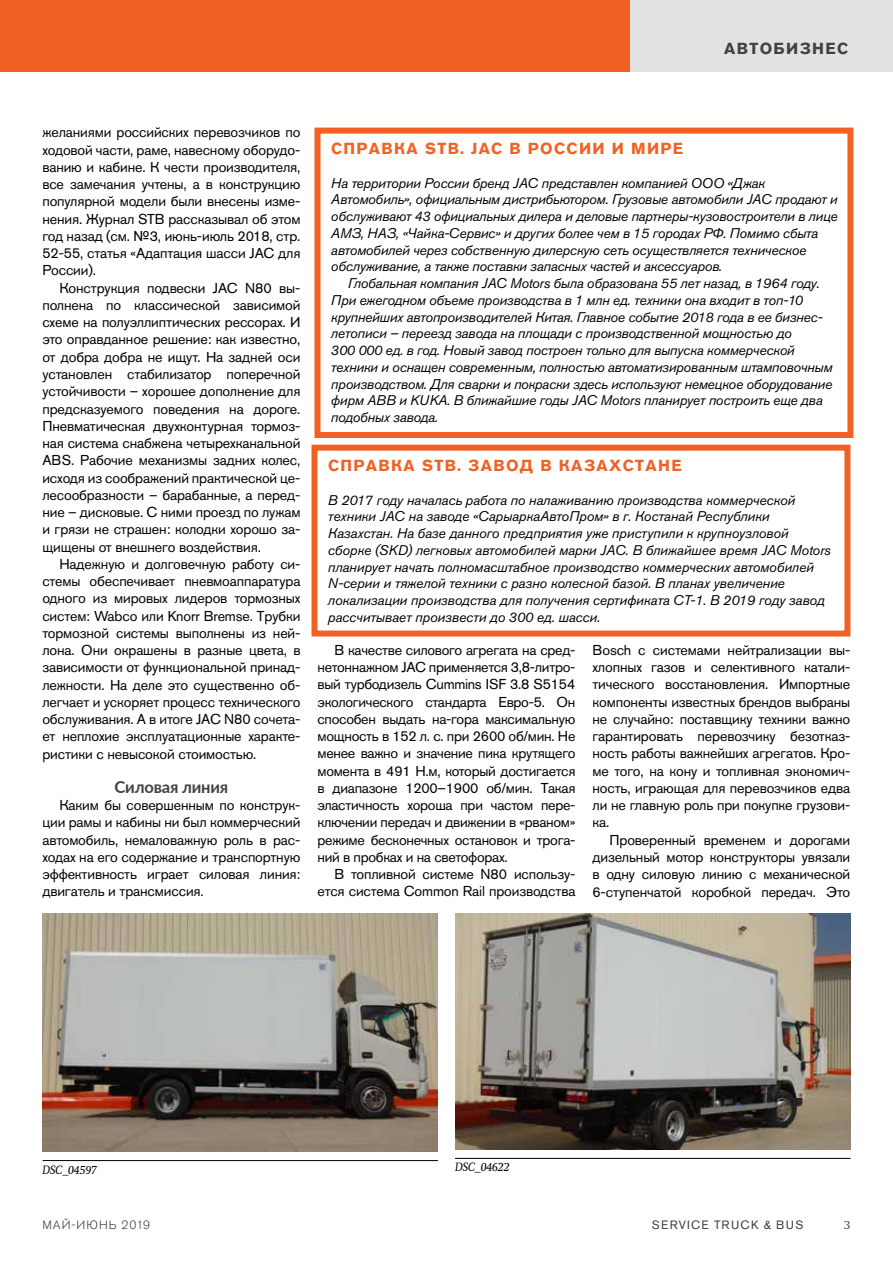
<style>
.page{position:relative;width:893px;height:1263px;background:#fff}
.page>*{position:absolute;margin:0;border:0;box-sizing:border-box;transform-origin:0 0}
.t1{font:700 16.5px "Lato";letter-spacing:-.01em;color:#414042}
.t2{font:700 15.9px "Akzidenz Grotesk Pro";letter-spacing:.085em;color:#f16124}
.t3{font:700 15.9px "Akzidenz Grotesk Pro";letter-spacing:.085em;color:#414042}
.t4{font:14.25px/17.2px "Akzidenz Grotesk Pro";letter-spacing:-.01em;color:#000;text-align:justify}
.t5{font:italic 13.95px/16.8px "Akzidenz Grotesk Pro";letter-spacing:-.02em;color:#000}
.t6{font:italic 12px "Swift";letter-spacing:-.02em;color:#000}
.t7{font:12px "Akzidenz Grotesk Pro";letter-spacing:.105em;color:#414042}
.t8{font:300 12px "Akzidenz Grotesk Pro";letter-spacing:.085em;color:#414042}
.t9{font:300 12px "Swift";color:#414042}
</style>
<div class="page">
<div style="left:630px;top:0;width:263px;height:72px;background:#e1e2e3"></div>
<div style="left:0;top:0;width:630px;height:72px;background:#f16124"></div>
<div style="left:314px;top:128px;width:539px;height:310px;border:6px solid #f16124"></div>
<div style="left:311px;top:445px;width:539px;height:191px;border:6px solid #f16124"></div>
<img style="left:455px;top:914px;width:395px;height:235px">
<hr style="left:455px;top:1158px;width:395px;height:1px;background:#000">
<img style="left:43px;top:914px;width:395px;height:238px">
<hr style="left:43px;top:1160px;width:395px;height:1px;background:#000">
<p class="t3" style="left:724px;top:39px;width:126px">АВТОБИЗНЕС</p>
<p class="t4" style="left:42px;top:124px;width:260px">желаниями российских перевозчиков по ходовой части, раме, навесному оборудо&shy;ванию и кабине. К чести производителя, все замечания учтены, а в конструкцию популярной модели были внесены изме&shy;нения. Журнал STB рассказывал об этом год назад (см. №3, июнь-июль 2018, стр.<br>52-55, статья «Адаптация шасси JAC для России).</p>
<p class="t4" style="left:42px;top:279px;width:260px;text-indent:17px">Конструкция подвески JAC N80 вы&shy;полнена по классической зависимой схеме на полуэллиптических рессорах. И это оправданное решение: как известно, от добра добра не ищут. На задней оси установлен стабилизатор поперечной устойчивости – хорошее дополнение для предсказуемого поведения на дороге.<br>Пневматическая двухконтурная тормоз&shy;ная система снабжена четырехканальной ABS. Рабочие механизмы задних колес, исходя из соображений практической це&shy;лесообразности – барабанные, а перед&shy;ние – дисковые. С ними проезд по лужам и грязи не страшен: колодки хорошо за&shy;щищены от внешнего воздействия.</p>
<p class="t4" style="left:42px;top:555px;width:260px;text-indent:17px">Надежную и долговечную работу си&shy;стемы обеспечивает пневмоаппаратура одного из мировых лидеров тормозных систем: Wabco или Knorr Bremse. Трубки тормозной системы выполнены из ней&shy;лона. Они окрашены в разные цвета, в зависимости от функциональной принад&shy;лежности. На деле это существенно об&shy;легчает и ускоряет процесс технического обслуживания. А в итоге JAC N80 сочета&shy;ет неплохие эксплуатационные характе&shy;ристики с невысокой стоимостью.</p>
<p class="t1" style="left:115px;top:775px;width:115px">Силовая линия</p>
<p class="t4" style="left:42px;top:796px;width:260px;text-indent:17px">Каким бы совершенным по конструк&shy;ции рамы и кабины ни был коммерческий автомобиль, немаловажную роль в рас&shy;ходах на его содержание и транспортную эффективность играет силовая линия: двигатель и трансмиссия.</p>
<p class="t2" style="left:331px;top:138px;width:353px">СПРАВКА STB. JAC В РОССИИ И МИРЕ</p>
<p class="t5" style="left:331px;top:174px;width:508px">На территории России бренд JAC представлен компанией ООО «Джак Автомобиль», официальным дистрибьютором. Грузовые автомобили JAC продают и обслуживают 43 официальных дилера и деловые партнеры-кузовостроители в лице АМЗ, НАЗ, «Чайка-Сервис» и других более чем в 15 городах РФ. Помимо сбыта автомобилей через собственную дилерскую сеть осуществляется техническое обслуживание, а также поставки запасных частей и аксессуаров.</p>
<p class="t5" style="left:331px;top:275px;width:503px;text-indent:17px">Глобальная компания JAC Motors была образована 55 лет назад, в 1964 году.<br>При ежегодном объеме производства в 1 млн ед. техники она входит в топ-10 крупнейших автопроизводителей Китая. Главное событие 2018 года в ее бизнес&shy;летописи – переезд завода на площади с производственной мощностью до<br>300 000 ед. в год. Новый завод построен только для выпуска коммерческой техники и оснащен современным, полностью автоматизированным штамповочным производством. Для сварки и покраски здесь используют немецкое оборудование фирм ABB и KUKA. В ближайшие годы JAC Motors планирует построить еще два подобных завода.</p>
<p class="t2" style="left:328px;top:455px;width:355px">СПРАВКА STB. ЗАВОД В КАЗАХСТАНЕ</p>
<p class="t5" style="left:328px;top:491px;width:504px">В 2017 году началась работа по налаживанию производства коммерческой техники JAC на заводе «СарыаркаАвтоПром» в г. Костанай Республики Казахстан. На базе данного предприятия уже приступили к крупноузловой сборке (SKD) легковых автомобилей марки JAC. В ближайшее время JAC Motors планирует начать полномасштабное производство коммерческих автомобилей N-серии и тяжелой техники с разно колесной базой. В планах увеличение локализации производства для получения сертификата СТ-1. В 2019 году завод рассчитывает произвести до 300 ед. шасси.</p>
<p class="t4" style="left:317px;top:641px;width:259px;text-indent:17px">В качестве силового агрегата на сред&shy;нетоннажном JAC применяется 3,8-литро&shy;вый турбодизель Cummins ISF 3.8 S5154 экологического стандарта Евро-5. Он способен выдать на-гора максимальную мощность в 152 л. с. при 2600 об/мин. Не менее важно и значение пика крутящего момента в 491 Н.м, который достигается в диапазоне 1200–1900 об/мин. Такая эластичность хороша при частом пере&shy;ключении передач и движении в «рваном» режиме бесконечных остановок и трога&shy;ний в пробках и на светофорах.</p>
<p class="t4" style="left:317px;top:865px;width:259px;text-align:right">В топливной системе N80 использу&shy;ется система Common Rail производства</p>
<p class="t4" style="left:592px;top:641px;width:259px">Bosch с системами нейтрализации вы&shy;хлопных газов и селективного катали&shy;тического восстановления. Импортные компоненты известных брендов выбраны не случайно: поставщику техники важно гарантировать перевозчику безотказ&shy;ность работы важнейших агрегатов. Кро&shy;ме того, на кону и топливная экономич&shy;ность, играющая для перевозчиков едва ли не главную роль при покупке грузови&shy;ка.</p>
<p class="t4" style="left:592px;top:831px;width:259px;text-indent:17px">Проверенный временем и дорогами дизельный мотор конструкторы увязали в одну силовую линию с механической 6-ступенчатой коробкой передач. Это</p>
<p class="t6" style="left:43px;top:1162px;width:56px">DSC_04597</p>
<p class="t6" style="left:455px;top:1160px;width:56px">DSC_04622</p>
<p class="t8" style="left:42px;top:1217px;width:109px">МАЙ-ИЮНЬ 2019</p>
<p class="t7" style="left:652px;top:1217px;width:153px">SERVICE TRUCK &amp; BUS</p>
<p class="t9" style="left:844px;top:1218px;width:8px">3</p>
</div>
